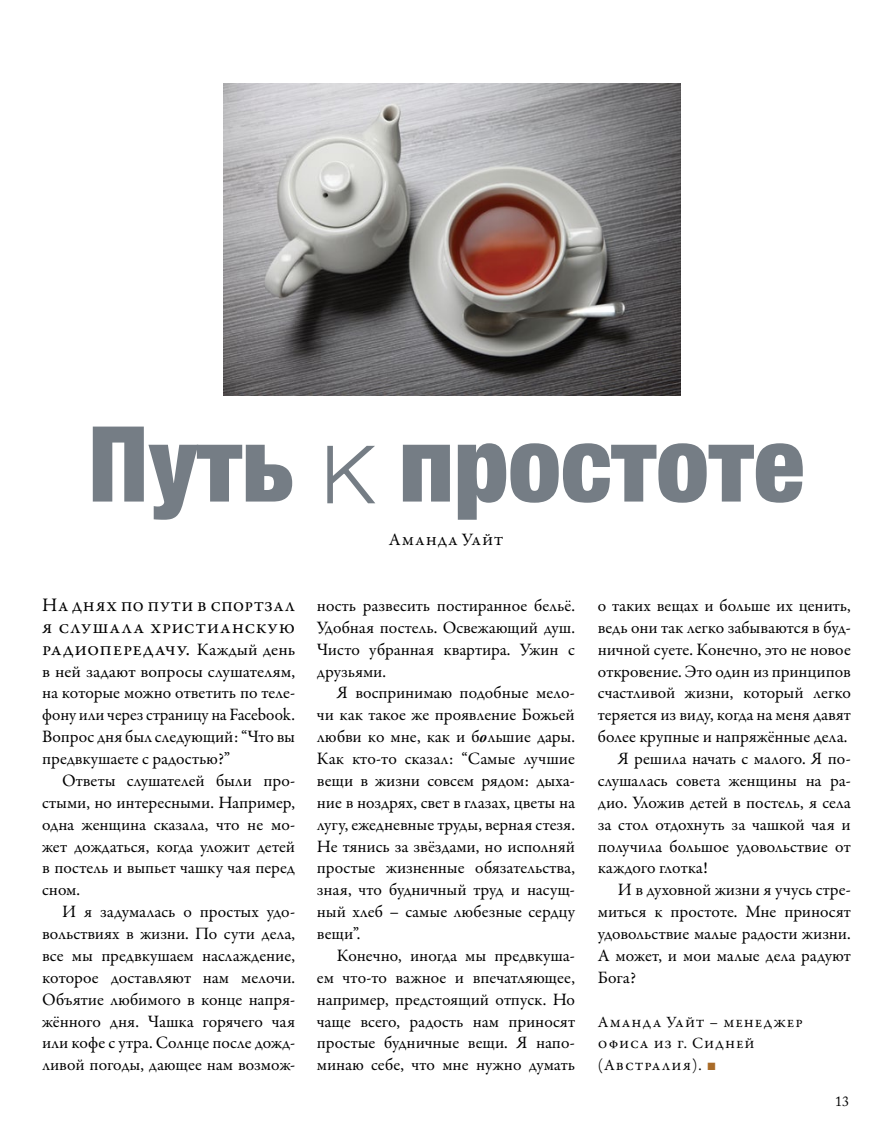
<style>
.page{position:relative;width:893px;height:1141px;background:#fff}
.page>*{position:absolute;margin:0;border:0;box-sizing:border-box;transform-origin:0 0}
.t1{font:900 condensed 105px "Helvetica Neue";color:#757d85}
.t2{font:19.25px/21.9px "Garamond Premr Pro";letter-spacing:.15em;color:#000;text-align:justify}
.t3{font:17.5px/21.9px "Garamond Premr Pro";color:#000;text-align:justify}
.t4{font:15.75px/21.9px "Garamond Premr Pro";letter-spacing:.16em;color:#000}
.t5{font:14px "Adobe Caslon Pro";color:#000}
.s1{font-weight:200;font-stretch:normal}
.s2{font-size:17.5px}
.s3{font-weight:600;font-style:italic}
.s4{font-family:"Arial";color:#a96b28}
</style>
<div class="page">
<img style="left:224px;top:83px;width:456px;height:313px">
<svg style="left:327px;top:445px;width:48px;height:59px"></svg>
<h1 class="t1" style="left:88px;top:399px;width:717px">Путь <span class="s1">к</span> простоте</h1>
<p class="t3" style="left:389px;top:529px;width:116px">Аманда Уайт</p>
<p class="t2" style="left:42px;top:594px;width:254px">На днях по пути в спортзал я слушала христианскую радиопередачу. <span class="s2">Каждый день</span></p>
<p class="t3" style="left:42px;top:661px;width:254px">в ней задают вопросы слушателям, на которые можно ответить по теле&shy;фону или через страницу на Facebook.<br>Вопрос дня был следующий: “Что вы предвкушаете с радостью?”</p>
<p class="t3" style="left:42px;top:770px;width:255px;text-indent:20px">Ответы слушателей были про&shy;стыми, но интересными. Например, одна женщина сказала, что не мо&shy;жет дождаться, когда уложит детей в постель и выпьет чашку чая перед сном.</p>
<p class="t3" style="left:42px;top:901px;width:255px;text-indent:20px">И я задумалась о простых удо&shy;вольствиях в жизни. По сути дела, все мы предвкушаем наслаждение, которое доставляют нам мелочи.<br>Объятие любимого в конце напря&shy;жённого дня. Чашка горячего чая или кофе с утра. Солнце после дожд&shy;ливой погоды, дающее нам возмож-</p>
<p class="t3" style="left:317px;top:595px;width:259px">ность развесить постиранное бельё.<br>Удобная постель. Освежающий душ.<br>Чисто убранная квартира. Ужин с друзьями.</p>
<p class="t3" style="left:317px;top:682px;width:260px;text-indent:20px">Я воспринимаю подобные мело&shy;чи как такое же проявление Божьей любви ко мне, как и б<span class="s3">о</span>льшие дары.<br>Как кто-то сказал: “Самые лучшие вещи в жизни совсем рядом: дыха&shy;ние в ноздрях, свет в глазах, цветы на лугу, ежедневные труды, верная стезя.<br>Не тянись за звёздами, но исполняй простые жизненные обязательства, зная, что будничный труд и насущ&shy;ный хлеб – самые любезные сердцу вещи”.</p>
<p class="t3" style="left:317px;top:945px;width:259px;text-indent:20px">Конечно, иногда мы предвкуша&shy;ем что-то важное и впечатляющее, например, предстоящий отпуск. Но чаще всего, радость нам приносят простые будничные вещи. Я напо&shy;минаю себе, что мне нужно думать</p>
<p class="t3" style="left:598px;top:595px;width:255px">о таких вещах и больше их ценить,</p>
<p class="t3" style="left:598px;top:617px;width:254px">ведь они так легко забываются в буд-</p>
<p class="t3" style="left:598px;top:639px;width:255px">ничной суете. Конечно, это не новое</p>
<p class="t3" style="left:598px;top:661px;width:254px">откровение. Это один из принципов</p>
<p class="t3" style="left:598px;top:682px;width:254px">счастливой жизни, который легко</p>
<p class="t3" style="left:598px;top:704px;width:254px">теряется из виду, когда на меня давят</p>
<p class="t3" style="left:598px;top:726px;width:251px">более крупные и напряжённые дела.</p>
<p class="t3" style="left:618px;top:748px;width:235px">Я решила начать с малого. Я по-</p>
<p class="t3" style="left:598px;top:770px;width:255px">слушалась совета женщины на ра-</p>
<p class="t3" style="left:598px;top:792px;width:254px">дио. Уложив детей в постель, я села</p>
<p class="t3" style="left:598px;top:814px;width:255px">за стол отдохнуть за чашкой чая и</p>
<p class="t3" style="left:598px;top:836px;width:254px">получила большое удовольствие от</p>
<p class="t3" style="left:598px;top:857px;width:112px">каждого глотка!</p>
<p class="t3" style="left:618px;top:879px;width:235px">И в духовной жизни я учусь стре-</p>
<p class="t3" style="left:598px;top:901px;width:254px">миться к простоте. Мне приносят</p>
<p class="t3" style="left:598px;top:923px;width:254px">удовольствие малые радости жизни.</p>
<p class="t3" style="left:598px;top:945px;width:255px">А может, и мои малые дела радуют</p>
<p class="t3" style="left:598px;top:967px;width:40px">Бога?</p>
<p class="t4" style="left:598px;top:1011px;width:207px">Аманда Уайт – менеджер офиса из г. Сидней (Австралия). <span class="s4">■</span></p>
<p class="t5" style="left:835px;top:1093px;width:15px">13</p>
</div>
